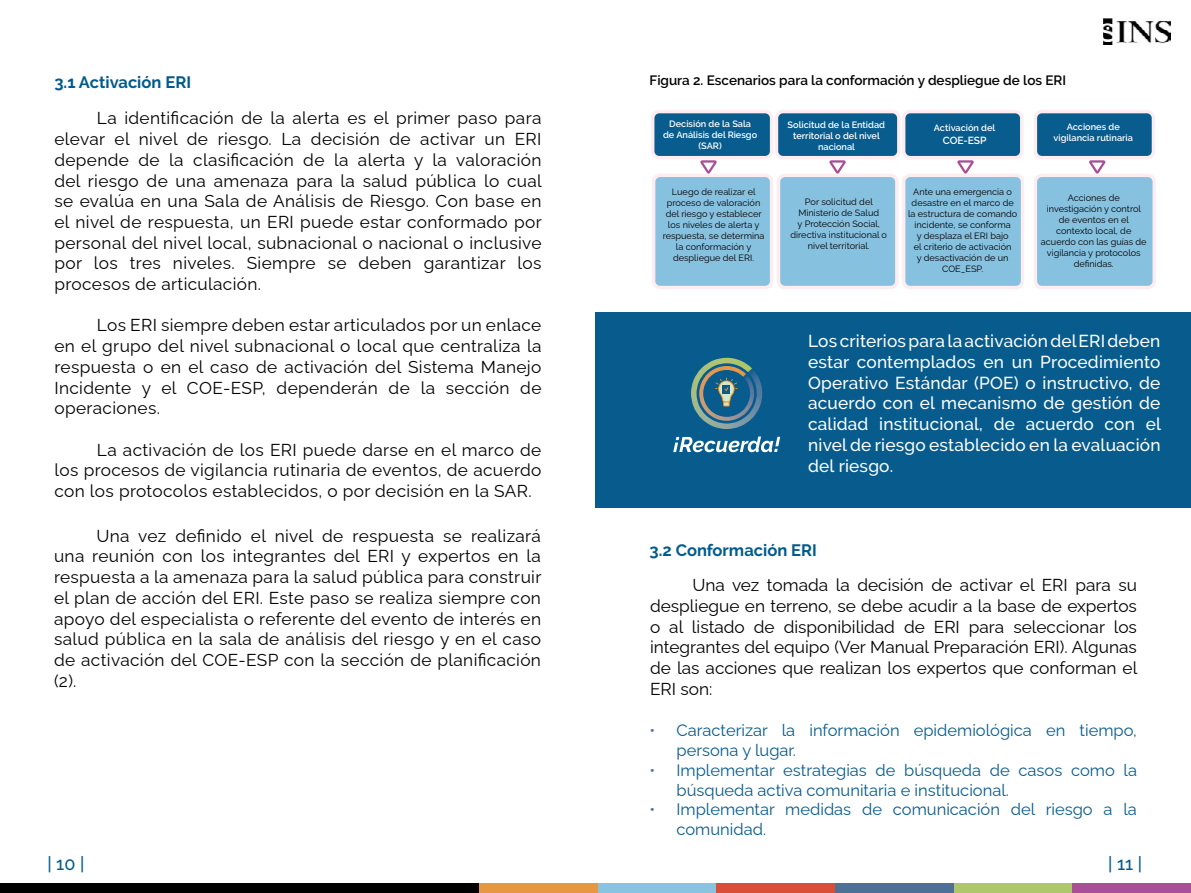
<style>
.page{position:relative;width:1191px;height:893px;background:#fff}
.page>*{position:absolute;margin:0;border:0;box-sizing:border-box;transform-origin:0 0}
.t1{font:500 18px "Raleway";color:#005b8d}
.t2{font:17.25px/20.7px "Raleway";letter-spacing:.02em;color:#000;text-align:justify}
.t3{font:500 17.25px/20.7px "Raleway";letter-spacing:.01em;color:#fff;text-align:justify}
.t4{font:16.5px/19.8px "Raleway";color:#075c8d}
.t5{font:700 16.5px "Raleway";color:#005b8d}
.t6{font:600 13.5px "Raleway";color:#000}
.t7{font:600 10.35px "Raleway";letter-spacing:-.005em;color:#fff}
.t8{font:9.15px/10.9px "Raleway";color:#000;text-align:center}
.t9{font:600 9.15px/10.9px "Raleway";color:#fff;text-align:center}
.s1{color:#4e7097}
</style>
<div class="page">
<img style="left:1103px;top:18px;width:67px;height:27px">
<div style="left:0;top:883px;width:481px;height:10px;background:#000"></div>
<div style="left:479px;top:883px;width:119px;height:10px;background:#e79741"></div>
<div style="left:598px;top:883px;width:118px;height:10px;background:#88c3e1"></div>
<div style="left:716px;top:883px;width:119px;height:10px;background:#da4e39"></div>
<div style="left:835px;top:883px;width:118px;height:10px;background:#4e7097"></div>
<div style="left:953px;top:883px;width:119px;height:10px;background:#afc66b"></div>
<div style="left:1072px;top:883px;width:119px;height:10px;background:#a84f97"></div>
<div style="left:652px;top:112px;width:119px;height:46px;background:#085d8e;border-radius:6px"></div>
<div style="left:651px;top:110px;width:122px;height:49px;border:3px solid #fdecf0;border-radius:6px"></div>
<div style="left:776px;top:112px;width:123px;height:46px;background:#085d8e;border-radius:6px"></div>
<div style="left:774px;top:110px;width:126px;height:49px;border:3px solid #fdecf0;border-radius:6px"></div>
<div style="left:903px;top:112px;width:118px;height:46px;background:#085d8e;border-radius:6px"></div>
<div style="left:902px;top:110px;width:121px;height:49px;border:3px solid #fdecf0;border-radius:6px"></div>
<div style="left:1035px;top:112px;width:118px;height:46px;background:#085d8e;border-radius:6px"></div>
<div style="left:1033px;top:110px;width:122px;height:49px;border:3px solid #fdecf0;border-radius:6px"></div>
<div style="left:653px;top:175px;width:118px;height:113px;background:#87c1e0;border-radius:6px"></div>
<div style="left:652px;top:174px;width:121px;height:115px;border:3px solid #fdecf0;border-radius:6px"></div>
<div style="left:778px;top:175px;width:118px;height:113px;background:#87c1e0;border-radius:6px"></div>
<div style="left:776px;top:174px;width:122px;height:115px;border:3px solid #fdecf0;border-radius:6px"></div>
<div style="left:903px;top:175px;width:119px;height:113px;background:#87c1e0;border-radius:6px"></div>
<div style="left:902px;top:174px;width:122px;height:115px;border:3px solid #fdecf0;border-radius:6px"></div>
<div style="left:1035px;top:175px;width:119px;height:113px;background:#87c1e0;border-radius:6px"></div>
<div style="left:1033px;top:174px;width:123px;height:115px;border:3px solid #fdecf0;border-radius:6px"></div>
<svg style="left:699px;top:160px;width:20px;height:16px"></svg>
<svg style="left:828px;top:160px;width:20px;height:16px"></svg>
<svg style="left:956px;top:160px;width:20px;height:16px"></svg>
<svg style="left:1088px;top:160px;width:19px;height:16px"></svg>
<div style="left:595px;top:313px;width:596px;height:195px;background:#075c8d"></div>
<svg style="left:673px;top:436px;width:107px;height:16px"></svg>
<img style="left:691px;top:358px;width:71px;height:71px">
<p class="t5" style="left:54px;top:73px;width:138px">3.1 Activación ERI</p>
<p class="t2" style="left:54px;top:106px;width:489px;text-indent:43px">La identificación de la alerta es el primer paso para elevar el nivel de riesgo. La decisión de activar un ERI depende de la clasificación de la alerta y la valoración del riesgo de una amenaza para la salud pública lo cual se evalúa en una Sala de Análisis de Riesgo. Con base en el nivel de respuesta, un ERI puede estar conformado por personal del nivel local, subnacional o nacional o inclusive por los tres niveles. Siempre se deben garantizar los procesos de articulación.</p>
<p class="t2" style="left:54px;top:313px;width:488px;text-indent:43px">Los ERI siempre deben estar articulados por un enlace en el grupo del nivel subnacional o local que centraliza la respuesta o en el caso de activación del Sistema Manejo Incidente y el COE-ESP, dependerán de la sección de operaciones.</p>
<p class="t2" style="left:54px;top:437px;width:488px;text-indent:43px">La activación de los ERI puede darse en el marco de los procesos de vigilancia rutinaria de eventos, de acuerdo con los protocolos establecidos, o por decisión en la SAR.</p>
<p class="t2" style="left:54px;top:523px;width:489px;text-indent:43px">Una vez definido el nivel de respuesta se realizará una reunión con los integrantes del ERI y expertos en la respuesta a la amenaza para la salud pública para construir el plan de acción del ERI. Este paso se realiza siempre con apoyo del especialista o referente del evento de interés en salud pública en la sala de análisis del riesgo y en el caso de activación del COE-ESP con la sección de planificación (2).</p>
<p class="t6" style="left:649px;top:72px;width:418px">Figura 2. Escenarios para la conformación y despliegue de los ERI</p>
<p class="t9" style="left:663px;top:118px;width:96px">Decisión de la Sala de Análisis del Riesgo (SAR)</p>
<p class="t8" style="left:662px;top:185px;width:103px">Luego de realizar el proceso de valoración del riesgo y establecer los niveles de alerta y respuesta, se determina la conformación y despliegue del ERI.</p>
<p class="t8" style="left:790px;top:195px;width:98px">Por solicitud del<br>Ministerio de Salud<br>y Protección Social, directiva institucional o nivel territorial.</p>
<p class="t8" style="left:908px;top:185px;width:111px">Ante una emergencia o desastre en el marco de la estructura de comando incidente, se conforma<br>y desplaza el ERI bajo<br>el criterio de activación<br>y desactivación de un<br>COE_ESP.</p>
<p class="t8" style="left:1041px;top:191px;width:107px">Acciones de investigación y control de eventos en el contexto local, de acuerdo con las guías de vigilancia y protocolos definidas.</p>
<p class="t9" style="left:787px;top:119px;width:99px">Solicitud de la Entidad territorial o del nivel nacional</p>
<p class="t9" style="left:934px;top:123px;width:63px">Activación del</p>
<p class="t9" style="left:1053px;top:122px;width:81px">Acciones de vigilancia rutinaria</p>
<p class="t7" style="left:942px;top:134px;width:45px">COE-ESP</p>
<p class="t3" style="left:808px;top:331px;width:354px">Los criterios para la activación del ERI deben estar contemplados en un Procedimiento Operativo Estándar (POE) o instructivo, de acuerdo con el mecanismo de gestión de calidad institucional, de acuerdo con el nivel de riesgo establecido en la evaluación del riesgo.</p>
<p class="t5" style="left:649px;top:540px;width:169px">3.2 Conformación ERI</p>
<p class="t2" style="left:650px;top:573px;width:489px;text-indent:43px">Una vez tomada la decisión de activar el ERI para su despliegue en terreno, se debe acudir a la base de expertos o al listado de disponibilidad de ERI para seleccionar los integrantes del equipo (Ver Manual Preparación ERI). Algunas de las acciones que realizan los expertos que conforman el ERI son:</p>
<p class="t4" style="left:676px;top:719px;width:462px;text-indent:-27px"><span class="s1">•</span> Caracterizar la información epidemiológica en tiempo, persona y lugar.</p>
<p class="t4" style="left:676px;top:758px;width:462px;text-indent:-27px"><span class="s1">•</span> Implementar estrategias de búsqueda de casos como la búsqueda activa comunitaria e institucional.</p>
<p class="t4" style="left:676px;top:798px;width:462px;text-indent:-27px"><span class="s1">•</span> Implementar medidas de comunicación del riesgo a la comunidad.</p>
<p class="t1" style="left:47px;top:853px;width:38px">| 10 |</p>
<p class="t1" style="left:1108px;top:853px;width:35px">| 11 |</p>
</div>
